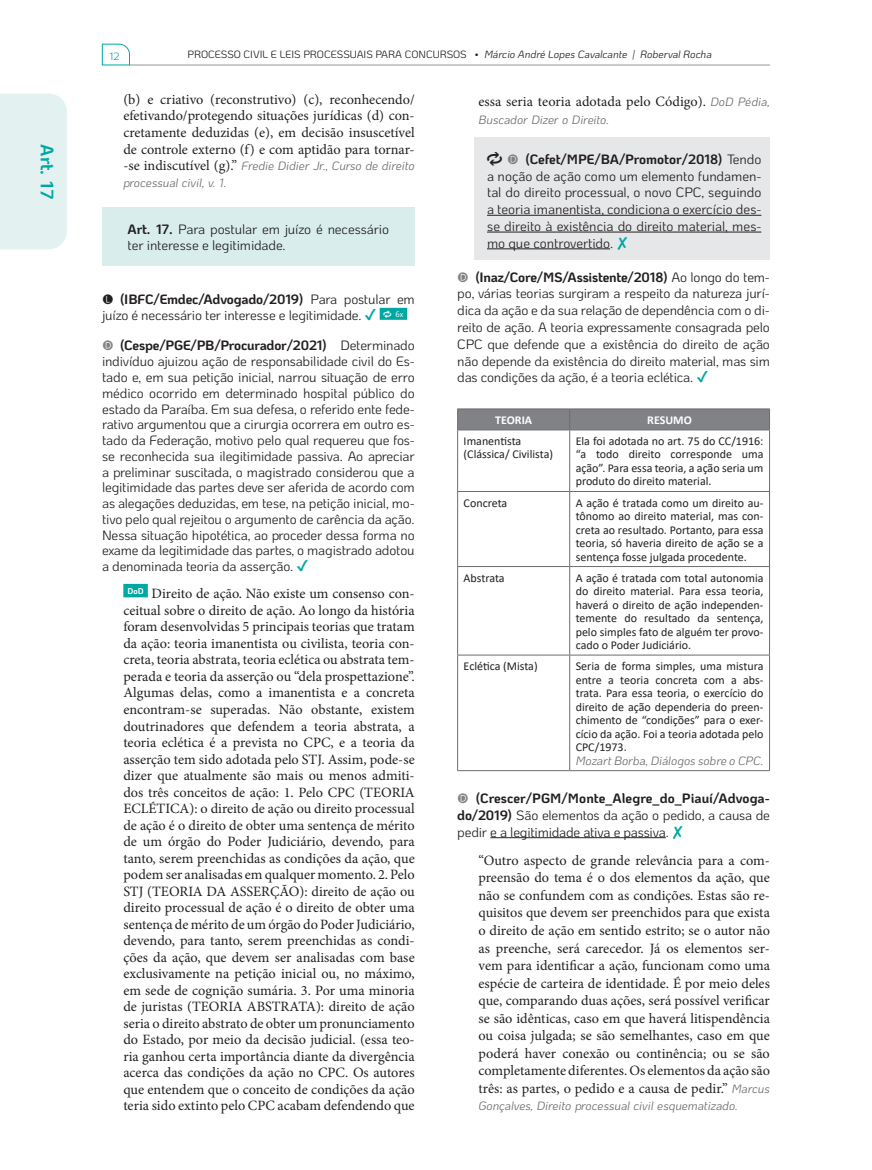
<style>
.page{position:relative;width:872px;height:1170px;background:#fff}
.page>*{position:absolute;margin:0;border:0;box-sizing:border-box;transform-origin:0 0}
.t1{font:700 18px "Ko Ho";color:#00a8a3}
.Comentario_autor{font:14.25px/16.5px "Minion Pro";color:#231f20;text-align:justify}
.questao{font:13.5px/15.8px "Ko Ho";letter-spacing:-.015em;color:#231f20;text-align:justify}
.questao_repetida{font:13.5px/16.8px "Ko Ho";letter-spacing:-.005em;color:#231f20;text-align:justify}
.box{font:13.5px/15.8px "Ko Ho";letter-spacing:-.01em;color:#231f20}
.tabela_texto{font:12px/13.5px "Calibri";color:#231f20;text-align:justify}
.Comentario_autor-2{font:italic 12px/16.5px "Ko Ho";letter-spacing:-.005em;color:#6c6d70}
.tabela_texto-2{font:italic 12px "Ko Ho";letter-spacing:-.01em;color:#6c6d70}
.tabela_gravata{font:700 12px "Calibri";color:#fff}
.t2{font:10.5px "Ko Ho";color:#231f20}
.t3{font:10.5px "Ko Ho";color:#00a8a3}
.s1{font-style:italic}
.s2{font-family:"Minion Pro";font-style:normal;font-size:14.25px;color:#231f20}
.s3{font-weight:700}
.s4{color:#00a8a3}
.s5{font-family:"Ko Ho";font-style:italic;font-size:12px;color:#6c6d70}
</style>
<div class="page">
<hr style="left:129px;top:65px;width:641px;height:1px;background:#939598">
<svg style="left:102px;top:44px;width:28px;height:21px"></svg>
<div style="left:0;top:94px;width:67px;height:155px;background:#e3f2f1"></div>
<div style="left:102px;top:207px;width:313px;height:59px;background:#d9eeec"></div>
<div style="left:380px;top:308px;width:27px;height:12px;background:#00a8a3"></div>
<div style="left:123px;top:584px;width:25px;height:13px;background:#00a8a3"></div>
<div style="left:474px;top:137px;width:296px;height:123px;background:#e6e7e9"></div>
<hr style="left:487px;top:215px;width:274px;height:1px;background:#231f20">
<hr style="left:487px;top:232px;width:274px;height:1px;background:#231f20">
<hr style="left:487px;top:248px;width:123px;height:1px;background:#231f20">
<hr style="left:490px;top:837px;width:175px;height:1px;background:#231f20">
<svg style="left:458px;top:430px;width:311px;height:340px"></svg>
<hr style="left:569px;top:430px;width:1px;height:61px;background:#6c6d70">
<hr style="left:457px;top:491px;width:112px;height:1px;background:#6c6d70">
<hr style="left:569px;top:491px;width:201px;height:1px;background:#6c6d70">
<hr style="left:569px;top:492px;width:1px;height:74px;background:#6c6d70">
<hr style="left:457px;top:566px;width:112px;height:1px;background:#6c6d70">
<hr style="left:569px;top:566px;width:201px;height:1px;background:#6c6d70">
<hr style="left:569px;top:567px;width:1px;height:87px;background:#6c6d70">
<hr style="left:457px;top:654px;width:112px;height:1px;background:#6c6d70">
<hr style="left:569px;top:654px;width:201px;height:1px;background:#6c6d70">
<hr style="left:569px;top:655px;width:1px;height:115px;background:#6c6d70">
<hr style="left:457px;top:430px;width:1px;height:61px;background:#6c6d70">
<hr style="left:769px;top:430px;width:1px;height:61px;background:#6c6d70">
<hr style="left:457px;top:492px;width:1px;height:74px;background:#6c6d70">
<hr style="left:769px;top:492px;width:1px;height:74px;background:#6c6d70">
<hr style="left:457px;top:567px;width:1px;height:87px;background:#6c6d70">
<hr style="left:769px;top:567px;width:1px;height:87px;background:#6c6d70">
<hr style="left:457px;top:655px;width:1px;height:115px;background:#6c6d70">
<hr style="left:769px;top:655px;width:1px;height:115px;background:#6c6d70">
<hr style="left:457px;top:770px;width:112px;height:1px;background:#6c6d70">
<hr style="left:569px;top:770px;width:201px;height:1px;background:#6c6d70">
<hr style="left:457px;top:408px;width:112px;height:1px;background:#6c6d70">
<hr style="left:569px;top:408px;width:201px;height:1px;background:#6c6d70">
<div style="left:457px;top:409px;width:313px;height:20px;background:#808285"></div>
<hr style="left:457px;top:429px;width:112px;height:1px;background:#6c6d70">
<hr style="left:569px;top:429px;width:201px;height:1px;background:#6c6d70">
<p class="t1" style="left:62px;top:144px;width:56px;rotate:90deg">Art. 17</p>
<p class="t3" style="left:109px;top:48px;width:12px">12</p>
<p class="t2" style="left:187px;top:46px;width:526px">PROCESSO CIVIL E LEIS PROCESSUAIS PARA CONCURSOS • <span class="s1">Márcio André Lopes Cavalcante | Roberval Rocha</span></p>
<p class="Comentario_autor" style="left:123px;top:91px;width:293px">(b) e criativo (reconstrutivo) (c), reconhecendo/ efetivando/protegendo situações jurídicas (d) con&shy;cretamente deduzidas (e), em decisão insuscetível de controle externo (f) e com aptidão para tornar-</p>
<p class="Comentario_autor-2" style="left:123px;top:158px;width:293px"><span class="s2">-se indiscutível (g).”</span> Fredie Didier Jr., Curso de direito processual civil, v. 1.</p>
<p class="box" style="left:128px;top:222px;width:263px"><span class="s3">Art. 17.</span> Para postular em juízo é necessário ter interesse e legitimidade.</p>
<p class="questao" style="left:102px;top:291px;width:314px;text-indent:18px"><span class="s3">(IBFC/Emdec/Advogado/2019)</span> Para postular em juízo é necessário ter interesse e legitimidade. <span class="s4">✔</span></p>
<p class="questao" style="left:102px;top:338px;width:314px;text-indent:18px"><span class="s3">(Cespe/PGE/PB/Procurador/2021)</span> Determinado indivíduo ajuizou ação de responsabilidade civil do Es&shy;tado e, em sua petição inicial, narrou situação de erro médico ocorrido em determinado hospital público do estado da Paraíba. Em sua defesa, o referido ente fede&shy;rativo argumentou que a cirurgia ocorrera em outro es&shy;tado da Federação, motivo pelo qual requereu que fos&shy;se reconhecida sua ilegitimidade passiva. Ao apreciar a preliminar suscitada, o magistrado considerou que a legitimidade das partes deve ser aferida de acordo com as alegações deduzidas, em tese, na petição inicial, mo&shy;tivo pelo qual rejeitou o argumento de carência da ação.<br>Nessa situação hipotética, ao proceder dessa forma no exame da legitimidade das partes, o magistrado adotou a denominada teoria da asserção. <span class="s4">✔</span></p>
<p class="Comentario_autor" style="left:123px;top:585px;width:293px"><sup>DoD</sup> Direito de ação. Não existe um consenso con&shy;ceitual sobre o direito de ação. Ao longo da história foram desenvolvidas 5 principais teorias que tratam da ação: teoria imanentista ou civilista, teoria con&shy;creta, teoria abstrata, teoria eclética ou abstrata tem&shy;perada e teoria da asserção ou “dela prospettazione”.<br>Algumas delas, como a imanentista e a concreta encontram-se superadas. Não obstante, existem doutrinadores que defendem a teoria abstrata, a teoria eclética é a prevista no CPC, e a teoria da asserção tem sido adotada pelo STJ. Assim, pode-se dizer que atualmente são mais ou menos admiti&shy;dos três conceitos de ação: 1. Pelo CPC (TEORIA ECLÉTICA): o direito de ação ou direito processual de ação é o direito de obter uma sentença de mérito de um órgão do Poder Judiciário, devendo, para tanto, serem preenchidas as condições da ação, que podem ser analisadas em qualquer momento. 2. Pelo STJ (TEORIA DA ASSERÇÃO): direito de ação ou direito processual de ação é o direito de obter uma sentença de mérito de um órgão do Poder Judiciário, devendo, para tanto, serem preenchidas as condi&shy;ções da ação, que devem ser analisadas com base exclusivamente na petição inicial ou, no máximo, em sede de cognição sumária. 3. Por uma minoria de juristas (TEORIA ABSTRATA): direito de ação seria o direito abstrato de obter um pronunciamento do Estado, por meio da decisão judicial. (essa teo&shy;ria ganhou certa importância diante da divergência acerca das condições da ação no CPC. Os autores que entendem que o conceito de condições da ação teria sido extinto pelo CPC acabam defendendo que</p>
<p class="Comentario_autor" style="left:478px;top:93px;width:293px">essa seria teoria adotada pelo Código). <span class="s5">DoD Pédia,</span></p>
<p class="Comentario_autor-2" style="left:478px;top:111px;width:132px">Buscador Dizer o Direito.</p>
<p class="questao_repetida" style="left:487px;top:151px;width:276px;text-indent:38px"><span class="s3">(Cefet/MPE/BA/Promotor/2018)</span> Tendo a noção de ação como um elemento fundamen&shy;tal do direito processual, o novo CPC, seguindo a teoria imanentista, condiciona o exercício des&shy;se direito à existência do direito material, mes&shy;mo que controvertido. <span class="s4">✘</span></p>
<p class="questao" style="left:457px;top:269px;width:314px;line-height:16.8px;text-indent:18px"><span class="s3">(Inaz/Core/MS/Assistente/2018)</span> Ao longo do tem&shy;po, várias teorias surgiram a respeito da natureza jurí&shy;dica da ação e da sua relação de dependência com o di&shy;reito de ação. A teoria expressamente consagrada pelo CPC que defende que a existência do direito de ação não depende da existência do direito material, mas sim das condições da ação, é a teoria eclética. <span class="s4">✔</span></p>
<p class="tabela_gravata" style="left:495px;top:411px;width:38px">TEORIA</p>
<p class="tabela_gravata" style="left:647px;top:411px;width:46px">RESUMO</p>
<p class="tabela_texto" style="left:463px;top:434px;width:59px">Imanentista</p>
<p class="tabela_texto" style="left:463px;top:447px;width:91px">(Clássica/ Civilista)</p>
<p class="tabela_texto" style="left:575px;top:434px;width:189px">Ela foi adotada no art. 75 do CC/1916: “a todo direito corresponde uma ação”. Para essa teoria, a ação seria um produto do direito material.</p>
<p class="tabela_texto" style="left:463px;top:495px;width:45px">Concreta</p>
<p class="tabela_texto" style="left:575px;top:495px;width:189px">A ação é tratada como um direito au&shy;tônomo ao direito material, mas con&shy;creta ao resultado. Portanto, para essa teoria, só haveria direito de ação se a sentença fosse julgada procedente.</p>
<p class="tabela_texto" style="left:463px;top:570px;width:42px">Abstrata</p>
<p class="tabela_texto" style="left:575px;top:570px;width:189px">A ação é tratada com total autonomia do direito material. Para essa teoria, haverá o direito de ação independen&shy;temente do resultado da sentença, pelo simples fato de alguém ter provo&shy;cado o Poder Judiciário.</p>
<p class="tabela_texto" style="left:463px;top:659px;width:76px">Eclética (Mista)</p>
<p class="tabela_texto" style="left:575px;top:659px;width:189px">Seria de forma simples, uma mistura entre a teoria concreta com a abs&shy;trata. Para essa teoria, o exercício do direito de ação dependeria do preen&shy;chimento de “condições” para o exer&shy;cício da ação. Foi a teoria adotada pelo CPC/1973.</p>
<p class="tabela_texto-2" style="left:575px;top:751px;width:189px">Mozart Borba, Diálogos sobre o CPC.</p>
<p class="questao" style="left:457px;top:790px;width:314px;line-height:16.8px;text-indent:19px"><span class="s3">(Crescer/PGM/Monte_Alegre_do_Piauí/Advoga&shy;do/2019)</span> São elementos da ação o pedido, a causa de pedir e a legitimidade ativa e passiva. <span class="s4">✘</span></p>
<p class="Comentario_autor" style="left:478px;top:851px;width:293px;line-height:17.5px">“Outro aspecto de grande relevância para a com&shy;preensão do tema é o dos elementos da ação, que não se confundem com as condições. Estas são re&shy;quisitos que devem ser preenchidos para que exista o direito de ação em sentido estrito; se o autor não as preenche, será carecedor. Já os elementos ser&shy;vem para identificar a ação, funcionam como uma espécie de carteira de identidade. É por meio deles que, comparando duas ações, será possível verificar se são idênticas, caso em que haverá litispendência ou coisa julgada; se são semelhantes, caso em que poderá haver conexão ou continência; ou se são completamente diferentes. Os elementos da ação são três: as partes, o pedido e a causa de pedir.” <span class="s5">Marcus</span></p>
<p class="Comentario_autor-2" style="left:478px;top:1097px;width:261px">Gonçalves, Direito processual civil esquematizado.</p>
</div>
